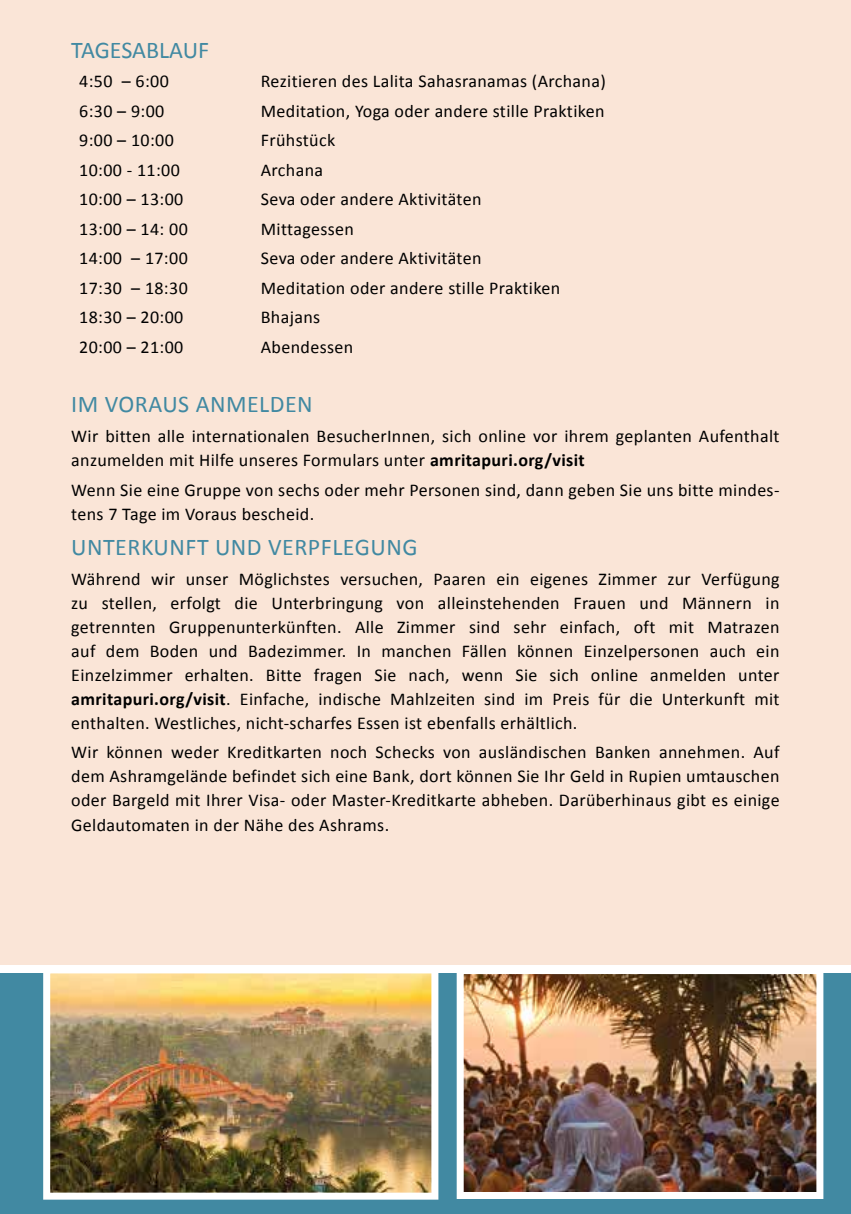
<style>
.page{position:relative;width:851px;height:1214px;background:#fff}
.page>*{position:absolute;margin:0;border:0;box-sizing:border-box;transform-origin:0 0}
.t1{font:24px "Calibri";letter-spacing:.02em;color:#4189a2}
.t2{font:24px "Calibri";letter-spacing:-.005em;color:#4189a2}
.t3{font:18px/24px "Calibri";letter-spacing:.02em;color:#000}
.s1{font-weight:700}
</style>
<div class="page">
<div style="left:0;top:0;width:850px;height:1202px;background:#fae5d7"></div>
<div style="left:0;top:969px;width:850px;height:244px;background:#4189a2"></div>
<div style="left:0;top:965px;width:850px;height:7px;background:#fff"></div>
<img style="left:43px;top:972px;width:395px;height:227px">
<img style="left:456px;top:972px;width:367px;height:226px">
<h1 class="t2" style="left:71px;top:33px;width:139px">TAGESABLAUF</h1>
<p class="t3" style="left:79px;top:69px;width:91px">4:50 – 6:00</p>
<p class="t3" style="left:261px;top:69px;width:346px">Rezitieren des Lalita Sahasranamas (Archana)</p>
<p class="t3" style="left:79px;top:98px;width:87px">6:30 – 9:00</p>
<p class="t3" style="left:261px;top:98px;width:345px">Meditation, Yoga oder andere stille Praktiken</p>
<p class="t3" style="left:79px;top:128px;width:96px">9:00 – 10:00</p>
<p class="t3" style="left:261px;top:128px;width:76px">Frühstück</p>
<p class="t3" style="left:79px;top:157px;width:102px">10:00 - 11:00</p>
<p class="t3" style="left:261px;top:157px;width:64px">Archana</p>
<p class="t3" style="left:79px;top:187px;width:106px">10:00 – 13:00</p>
<p class="t3" style="left:261px;top:187px;width:222px">Seva oder andere Aktivitäten</p>
<p class="t3" style="left:79px;top:216px;width:110px">13:00 – 14: 00</p>
<p class="t3" style="left:261px;top:216px;width:95px">Mittagessen</p>
<p class="t3" style="left:79px;top:246px;width:110px">14:00 – 17:00</p>
<p class="t3" style="left:261px;top:246px;width:222px">Seva oder andere Aktivitäten</p>
<p class="t3" style="left:79px;top:275px;width:110px">17:30 – 18:30</p>
<p class="t3" style="left:261px;top:275px;width:301px">Meditation oder andere stille Praktiken</p>
<p class="t3" style="left:79px;top:305px;width:106px">18:30 – 20:00</p>
<p class="t3" style="left:261px;top:305px;width:61px">Bhajans</p>
<p class="t3" style="left:79px;top:334px;width:106px">20:00 – 21:00</p>
<p class="t3" style="left:261px;top:334px;width:94px">Abendessen</p>
<h1 class="t1" style="left:71px;top:387px;width:243px">IM VORAUS ANMELDEN</h1>
<p class="t3" style="left:71px;top:423px;width:709px">Wir bitten alle internationalen BesucherInnen, sich online vor ihrem geplanten Aufenthalt anzumelden mit Hilfe unseres Formulars unter <span class="s1">amritapuri.org/visit</span></p>
<p class="t3" style="left:71px;top:477px;width:709px">Wenn Sie eine Gruppe von sechs oder mehr Personen sind, dann geben Sie uns bitte mindes&shy;tens 7 Tage im Voraus bescheid.</p>
<h1 class="t1" style="left:71px;top:530px;width:348px">UNTERKUNFT UND VERPFLEGUNG</h1>
<p class="t3" style="left:71px;top:566px;width:709px;text-align:justify">Während wir unser Möglichstes versuchen, Paaren ein eigenes Zimmer zur Verfügung zu stellen, erfolgt die Unterbringung von alleinstehenden Frauen und Männern in getrennten Gruppenunterkünften. Alle Zimmer sind sehr einfach, oft mit Matrazen auf dem Boden und Badezimmer. In manchen Fällen können Einzelpersonen auch ein Einzelzimmer erhalten. Bitte fragen Sie nach, wenn Sie sich online anmelden unter <span class="s1">amritapuri.org/visit</span>. Einfache, indische Mahlzeiten sind im Preis für die Unterkunft mit enthalten. Westliches, nicht-scharfes Essen ist ebenfalls erhältlich.</p>
<p class="t3" style="left:71px;top:740px;width:709px;text-align:justify">Wir können weder Kreditkarten noch Schecks von ausländischen Banken annehmen. Auf dem Ashramgelände befindet sich eine Bank, dort können Sie Ihr Geld in Rupien umtauschen oder Bargeld mit Ihrer Visa- oder Master-Kreditkarte abheben. Darüberhinaus gibt es einige Geldautomaten in der Nähe des Ashrams.</p>
</div>
